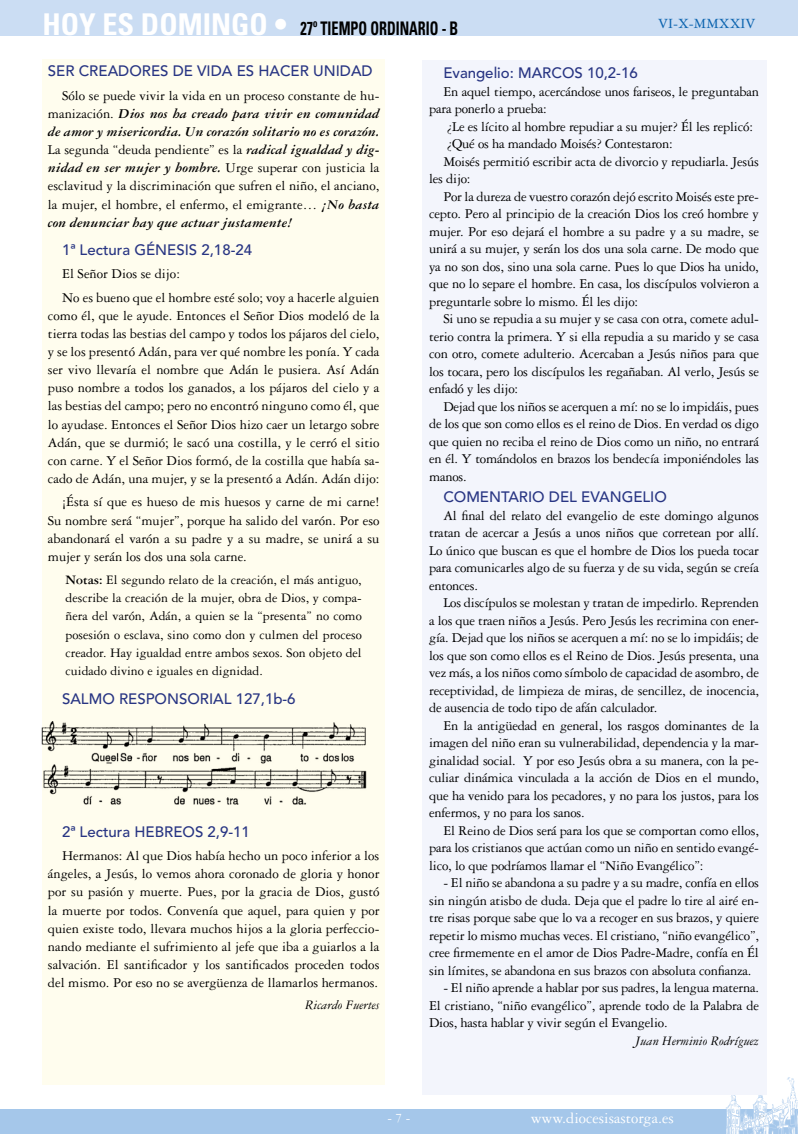
<style>
.page{position:relative;width:798px;height:1134px;background:#fff}
.page>*{position:absolute;margin:0;border:0;box-sizing:border-box;transform-origin:0 0}
.t1{font:700 condensed 30px "Univers LT Std";color:#fff}
.t2{font:700 condensed 18.75px "Univers LT Std";color:#000;scale:.76 1}
.t3{font:16.25px "Garamond 3 LT Std";color:#fff}
.t4{font:500 15px "Avenir LT Std";color:#283583}
.t5{font:15px "Garamond 3 LT Std";color:#0c64af}
.t6{font:14.38px/18.1px "Garamond 3 LT Std";letter-spacing:-.015em;color:#000;text-align:justify}
.t7{font:13.75px/18.1px "Garamond 3 LT Std";color:#000;text-align:justify}
.t8{font:italic 13.75px "Garamond 3 LT Std";color:#000}
.t9{font:13.75px "Garamond 3 LT Std";color:#fff}
.s1{font-weight:700;font-style:italic}
.s2{font-weight:700}
</style>
<div class="page">
<div style="left:0;top:1109px;width:797px;height:25px;background:#a5c7ea"></div>
<svg style="left:725px;top:1077px;width:73px;height:57px"></svg>
<div style="left:422px;top:60px;width:343px;height:1034px;background:#f3f5fc"></div>
<div style="left:43px;top:60px;width:341px;height:1025px;background:#fffdee"></div>
<img style="left:41px;top:721px;width:326px;height:89px">
<div style="left:0;top:0;width:797px;height:35px;background:#cbddf3"></div>
<h1 class="t1" style="left:43px;top:6px;width:246px">HOY ES DOMINGO •</h1>
<p class="t5" style="left:657px;top:16px;width:99px">VI-X-MMXXIV</p>
<h2 class="t2" style="left:300px;top:17px;width:209px">27º TIEMPO ORDINARIO - B</h2>
<p class="t4" style="left:48px;top:62px;width:326px">SER CREADORES DE VIDA ES HACER UNIDAD</p>
<p class="t6" style="left:48px;top:86px;width:333px;text-indent:14px">Sólo se puede vivir la vida en un proceso constante de hu&shy;manización. <span class="s1">Dios nos ha creado para vivir en comunidad de amor y misericordia. Un corazón solitario no es corazón.<br></span>La segunda “deuda pendiente” es la <span class="s1">radical igualdad y dig&shy;nidad en ser mujer y hombre.</span> Urge superar con justicia la esclavitud y la discriminación que sufren el niño, el anciano, la mujer, el hombre, el enfermo, el emigrante… <span class="s1">¡No basta con denunciar hay que actuar justamente!</span></p>
<p class="t4" style="left:62px;top:241px;width:191px">1ª Lectura GÉNESIS 2,18-24</p>
<p class="t6" style="left:62px;top:262px;width:319px;line-height:23.5px">El Señor Dios se dijo:<br>No es bueno que el hombre esté solo; voy a hacerle alguien</p>
<p class="t6" style="left:48px;top:306px;width:333px">como él, que le ayude. Entonces el Señor Dios modeló de la tierra todas las bestias del campo y todos los pájaros del cielo, y se los presentó Adán, para ver qué nombre les ponía. Y cada ser vivo llevaría el nombre que Adán le pusiera. Así Adán puso nombre a todos los ganados, a los pájaros del cielo y a las bestias del campo; pero no encontró ninguno como él, que lo ayudase. Entonces el Señor Dios hizo caer un letargo sobre Adán, que se durmió; le sacó una costilla, y le cerró el sitio con carne. Y el Señor Dios formó, de la costilla que había sa&shy;cado de Adán, una mujer, y se la presentó a Adán. Adán dijo:</p>
<p class="t6" style="left:48px;top:493px;width:333px;text-indent:14px">¡Ésta sí que es hueso de mis huesos y carne de mi carne!<br>Su nombre será “mujer”, porque ha salido del varón. Por eso abandonará el varón a su padre y a su madre, se unirá a su mujer y serán los dos una sola carne.</p>
<p class="t7" style="left:66px;top:571px;width:297px"><span class="s2">Notas:</span> El segundo relato de la creación, el más antiguo, describe la creación de la mujer, obra de Dios, y compa&shy;ñera del varón, Adán, a quien se la “presenta” no como posesión o esclava, sino como don y culmen del proceso creador. Hay igualdad entre ambos sexos. Son objeto del cuidado divino e iguales en dignidad.</p>
<p class="t4" style="left:62px;top:690px;width:235px">SALMO RESPONSORIAL 127,1b-6</p>
<p class="t4" style="left:62px;top:823px;width:189px">2ª Lectura HEBREOS 2,9-11</p>
<p class="t6" style="left:48px;top:847px;width:333px;text-indent:14px">Hermanos: Al que Dios había hecho un poco inferior a los ángeles, a Jesús, lo vemos ahora coronado de gloria y honor por su pasión y muerte. Pues, por la gracia de Dios, gustó la muerte por todos. Convenía que aquel, para quien y por quien existe todo, llevara muchos hijos a la gloria perfeccio&shy;nando mediante el sufrimiento al jefe que iba a guiarlos a la salvación. El santificador y los santificados proceden todos del mismo. Por eso no se avergüenza de llamarlos hermanos.</p>
<p class="t8" style="left:305px;top:997px;width:76px">Ricardo Fuertes</p>
<p class="t4" style="left:443px;top:64px;width:196px">Evangelio: MARCOS 10,2-16</p>
<p class="t6" style="left:429px;top:83px;width:331px;line-height:17.5px;text-indent:14px">En aquel tiempo, acercándose unos fariseos, le preguntaban para ponerlo a prueba:</p>
<p class="t6" style="left:446px;top:117px;width:307px">¿Le es lícito al hombre repudiar a su mujer? Él les replicó:</p>
<p class="t6" style="left:446px;top:135px;width:227px">¿Qué os ha mandado Moisés? Contestaron:</p>
<p class="t6" style="left:443px;top:152px;width:317px">Moisés permitió escribir acta de divorcio y repudiarla. Jesús</p>
<p class="t6" style="left:429px;top:170px;width:43px">les dijo:</p>
<p class="t6" style="left:443px;top:187px;width:317px">Por la dureza de vuestro corazón dejó escrito Moisés este pre-</p>
<p class="t6" style="left:429px;top:205px;width:331px">cepto. Pero al principio de la creación Dios los creó hombre y</p>
<p class="t6" style="left:429px;top:222px;width:331px">mujer. Por eso dejará el hombre a su padre y a su madre, se</p>
<p class="t6" style="left:429px;top:240px;width:331px">unirá a su mujer, y serán los dos una sola carne. De modo que</p>
<p class="t6" style="left:429px;top:257px;width:331px">ya no son dos, sino una sola carne. Pues lo que Dios ha unido,</p>
<p class="t6" style="left:429px;top:275px;width:331px">que no lo separe el hombre. En casa, los discípulos volvieron a</p>
<p class="t6" style="left:429px;top:292px;width:210px">preguntarle sobre lo mismo. Él les dijo:</p>
<p class="t6" style="left:443px;top:310px;width:317px">Si uno se repudia a su mujer y se casa con otra, comete adul-</p>
<p class="t6" style="left:429px;top:327px;width:331px">terio contra la primera. Y si ella repudia a su marido y se casa</p>
<p class="t6" style="left:429px;top:345px;width:331px">con otro, comete adulterio. Acercaban a Jesús niños para que</p>
<p class="t6" style="left:429px;top:362px;width:331px">los tocara, pero los discípulos les regañaban. Al verlo, Jesús se</p>
<p class="t6" style="left:429px;top:380px;width:90px">enfadó y les dijo:</p>
<p class="t6" style="left:443px;top:397px;width:317px">Dejad que los niños se acerquen a mí: no se lo impidáis, pues</p>
<p class="t6" style="left:429px;top:415px;width:331px">de los que son como ellos es el reino de Dios. En verdad os digo</p>
<p class="t6" style="left:429px;top:432px;width:331px">que quien no reciba el reino de Dios como un niño, no entrará</p>
<p class="t6" style="left:429px;top:450px;width:331px">en él. Y tomándolos en brazos los bendecía imponiéndoles las</p>
<p class="t6" style="left:429px;top:468px;width:39px">manos.</p>
<p class="t4" style="left:443px;top:488px;width:225px">COMENTARIO DEL EVANGELIO</p>
<p class="t6" style="left:429px;top:507px;width:331px;line-height:17.5px;text-indent:14px">Al final del relato del evangelio de este domingo algunos tratan de acercar a Jesús a unos niños que corretean por allí.<br>Lo único que buscan es que el hombre de Dios los pueda tocar para comunicarles algo de su fuerza y de su vida, según se creía entonces.</p>
<p class="t6" style="left:429px;top:594px;width:331px;line-height:17.5px;text-indent:14px">Los discípulos se molestan y tratan de impedirlo. Reprenden a los que traen niños a Jesús. Pero Jesús les recrimina con ener&shy;gía. Dejad que los niños se acerquen a mí: no se lo impidáis; de los que son como ellos es el Reino de Dios. Jesús presenta, una vez más, a los niños como símbolo de capacidad de asombro, de receptividad, de limpieza de miras, de sencillez, de inocencia, de ausencia de todo tipo de afán calculador.</p>
<p class="t6" style="left:429px;top:717px;width:331px;line-height:17.5px;text-indent:14px">En la antigüedad en general, los rasgos dominantes de la imagen del niño eran su vulnerabilidad, dependencia y la mar&shy;ginalidad social. Y por eso Jesús obra a su manera, con la pe&shy;culiar dinámica vinculada a la acción de Dios en el mundo, que ha venido para los pecadores, y no para los justos, para los enfermos, y no para los sanos.</p>
<p class="t6" style="left:429px;top:822px;width:331px;line-height:17.5px;text-indent:14px">El Reino de Dios será para los que se comportan como ellos, para los cristianos que actúan como un niño en sentido evangé&shy;lico, lo que podríamos llamar el “Niño Evangélico”:</p>
<p class="t6" style="left:429px;top:874px;width:331px;line-height:17.5px;text-indent:14px">- El niño se abandona a su padre y a su madre, confía en ellos sin ningún atisbo de duda. Deja que el padre lo tire al airé en&shy;tre risas porque sabe que lo va a recoger en sus brazos, y quiere repetir lo mismo muchas veces. El cristiano, “niño evangélico”, cree firmemente en el amor de Dios Padre-Madre, confía en Él sin límites, se abandona en sus brazos con absoluta confianza.</p>
<p class="t6" style="left:429px;top:979px;width:331px;line-height:17.5px;text-indent:14px">- El niño aprende a hablar por sus padres, la lengua materna.<br>El cristiano, “niño evangélico”, aprende todo de la Palabra de Dios, hasta hablar y vivir según el Evangelio.</p>
<p class="t8" style="left:635px;top:1033px;width:125px">Juan Herminio Rodríguez</p>
<p class="t9" style="left:387px;top:1110px;width:24px">- 7 -</p>
<p class="t3" style="left:530px;top:1109px;width:144px">www.diocesisastorga.es</p>
</div>
